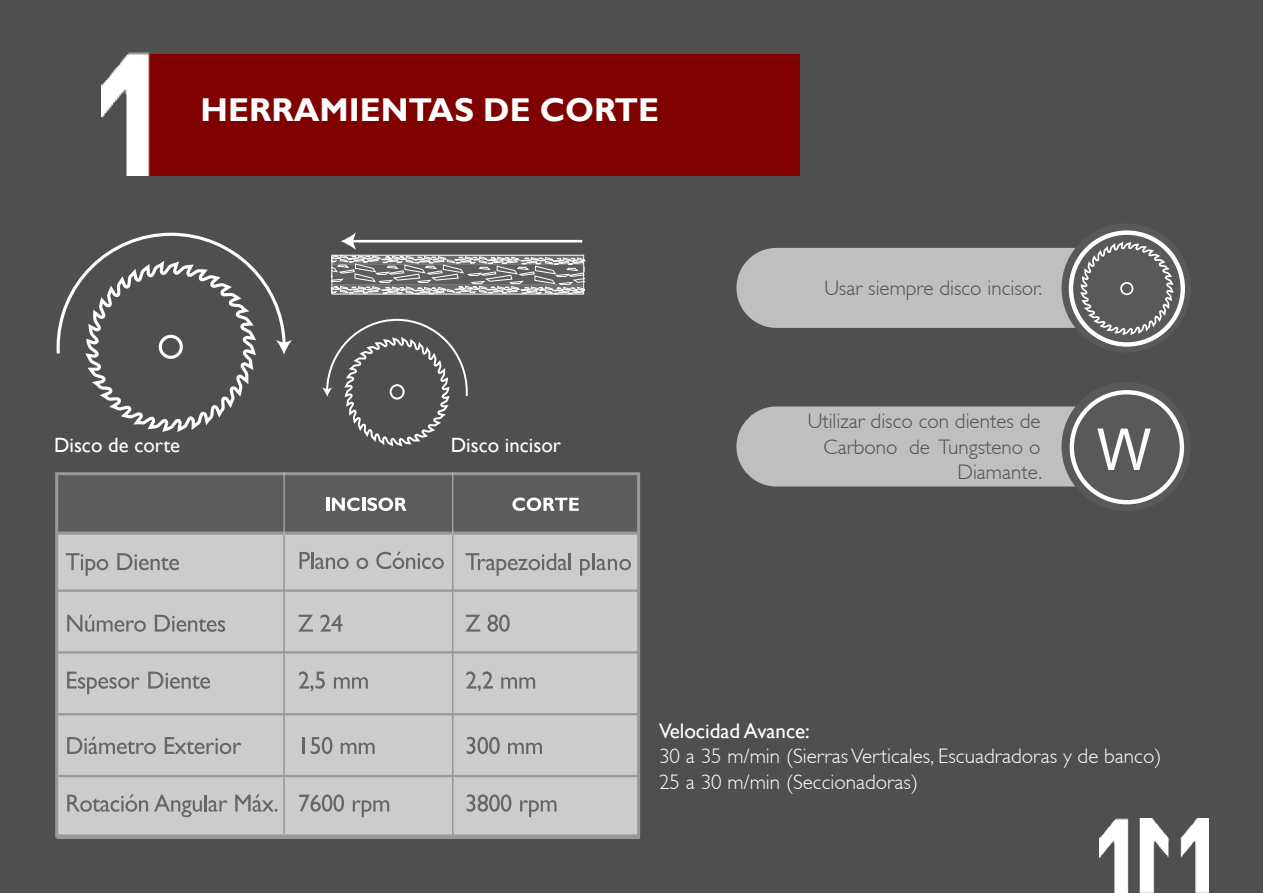
<style>
.page{position:relative;width:1263px;height:893px;background:#4f4f4f}
.page>*{position:absolute;margin:0;border:0;box-sizing:border-box;transform-origin:0 0}
.t1{font:57.9px "Arial";color:#fdfdfd}
.t2{font:700 33px "Gill Sans";color:#fff}
.t3{font:300 21px/25.2px "Gill Sans";color:#4f4f4f;text-align:right}
.t4{font:300 21px/25.2px "Gill Sans";color:#fff}
.t5{font:21px "Gill Sans";color:#fff}
.t6{font:20.7px "Gill Sans";color:#fff}
</style>
<div class="page">
<div style="left:141px;top:54px;width:658px;height:122px;background:#7f0100"></div>
<svg style="left:331px;top:232px;width:255px;height:63px"></svg>
<svg style="left:56px;top:232px;width:236px;height:200px"></svg>
<svg style="left:322px;top:318px;width:146px;height:128px"></svg>
<div style="left:57px;top:533px;width:582px;height:304px;background:#cdcccc"></div>
<div style="left:57px;top:472px;width:582px;height:62px;background:#5c5c5c"></div>
<div style="left:55px;top:472px;width:585px;height:365px;border:3px solid #999"></div>
<hr style="left:57px;top:532px;width:582px;height:2px;background:#999">
<hr style="left:57px;top:589px;width:583px;height:3px;background:#999">
<hr style="left:57px;top:651px;width:583px;height:3px;background:#999">
<hr style="left:57px;top:713px;width:583px;height:2px;background:#999">
<hr style="left:57px;top:775px;width:583px;height:2px;background:#999">
<hr style="left:57px;top:837px;width:583px;height:2px;background:#999">
<hr style="left:283px;top:535px;width:2px;height:299px;background:#999">
<hr style="left:452px;top:535px;width:2px;height:300px;background:#999">
<hr style="left:284px;top:472px;width:1px;height:63px;background:#bfbebe">
<hr style="left:452px;top:472px;width:1px;height:63px;background:#bfbebe">
<svg style="left:326px;top:497px;width:80px;height:14px"></svg>
<svg style="left:512px;top:497px;width:67px;height:14px"></svg>
<svg style="left:66px;top:553px;width:42px;height:23px"></svg>
<svg style="left:117px;top:553px;width:62px;height:17px"></svg>
<svg style="left:299px;top:552px;width:50px;height:17px"></svg>
<svg style="left:357px;top:558px;width:11px;height:11px"></svg>
<svg style="left:376px;top:552px;width:68px;height:17px"></svg>
<svg style="left:465px;top:553px;width:106px;height:23px"></svg>
<svg style="left:580px;top:553px;width:51px;height:23px"></svg>
<svg style="left:67px;top:614px;width:79px;height:18px"></svg>
<svg style="left:155px;top:615px;width:70px;height:17px"></svg>
<svg style="left:298px;top:615px;width:15px;height:17px"></svg>
<svg style="left:320px;top:614px;width:22px;height:18px"></svg>
<svg style="left:465px;top:615px;width:15px;height:17px"></svg>
<svg style="left:487px;top:614px;width:23px;height:18px"></svg>
<svg style="left:67px;top:672px;width:73px;height:22px"></svg>
<svg style="left:148px;top:672px;width:62px;height:17px"></svg>
<svg style="left:299px;top:671px;width:26px;height:20px"></svg>
<svg style="left:334px;top:677px;width:34px;height:11px"></svg>
<svg style="left:466px;top:671px;width:27px;height:20px"></svg>
<svg style="left:501px;top:677px;width:34px;height:11px"></svg>
<svg style="left:67px;top:737px;width:89px;height:17px"></svg>
<svg style="left:165px;top:737px;width:76px;height:17px"></svg>
<svg style="left:303px;top:737px;width:2px;height:17px"></svg>
<svg style="left:311px;top:737px;width:21px;height:17px"></svg>
<svg style="left:341px;top:743px;width:34px;height:11px"></svg>
<svg style="left:467px;top:737px;width:33px;height:17px"></svg>
<svg style="left:508px;top:743px;width:34px;height:11px"></svg>
<svg style="left:67px;top:794px;width:81px;height:18px"></svg>
<svg style="left:154px;top:794px;width:48px;height:23px"></svg>
<hr style="left:204px;top:795px;width:3px;height:16px;background:#646769">
<svg style="left:208px;top:800px;width:19px;height:12px"></svg>
<svg style="left:235px;top:794px;width:43px;height:18px"></svg>
<svg style="left:299px;top:794px;width:45px;height:18px"></svg>
<svg style="left:353px;top:800px;width:36px;height:17px"></svg>
<svg style="left:467px;top:794px;width:44px;height:18px"></svg>
<svg style="left:520px;top:800px;width:36px;height:17px"></svg>
<div style="left:736px;top:248px;width:407px;height:80px;background:#bfbfbf;border-radius:40px"></div>
<div style="left:736px;top:406px;width:407px;height:80px;background:#bfbfbf;border-radius:40px"></div>
<svg style="left:1061px;top:223px;width:130px;height:130px;fill:#595959"></svg>
<svg style="left:1079px;top:240px;width:96px;height:107px"></svg>
<div style="left:1069px;top:230px;width:116px;height:117px;border:4px solid #fff;border-radius:50%"></div>
<div style="left:1061px;top:382px;width:130px;height:129px;background:#595959;border-radius:50%"></div>
<div style="left:1070px;top:390px;width:114px;height:114px;border:4px solid #fff;border-radius:50%"></div>
<img style="left:101px;top:52px;width:49px;height:124px">
<img style="left:1099px;top:819px;width:110px;height:74px">
<h2 class="t2" style="left:201px;top:90px;width:460px">HERRAMIENTAS DE CORTE</h2>
<p class="t3" style="left:824px;top:276px;width:219px">Usar siempre disco incisor.</p>
<p class="t3" style="left:808px;top:409px;width:236px">Utilizar disco con dientes de<br>Carbono de Tungsteno o<br>Diamante.</p>
<p class="t6" style="left:54px;top:433px;width:128px">Disco de corte</p>
<p class="t6" style="left:451px;top:433px;width:112px">Disco incisor</p>
<h1 class="t1" style="left:1097px;top:410px;width:56px">W</h1>
<p class="t5" style="left:659px;top:719px;width:152px">Velocidad Avance:</p>
<p class="t4" style="left:659px;top:744px;width:504px">30 a 35 m/min (Sierras Verticales, Escuadradoras y de banco)<br>25 a 30 m/min (Seccionadoras)</p>
</div>
